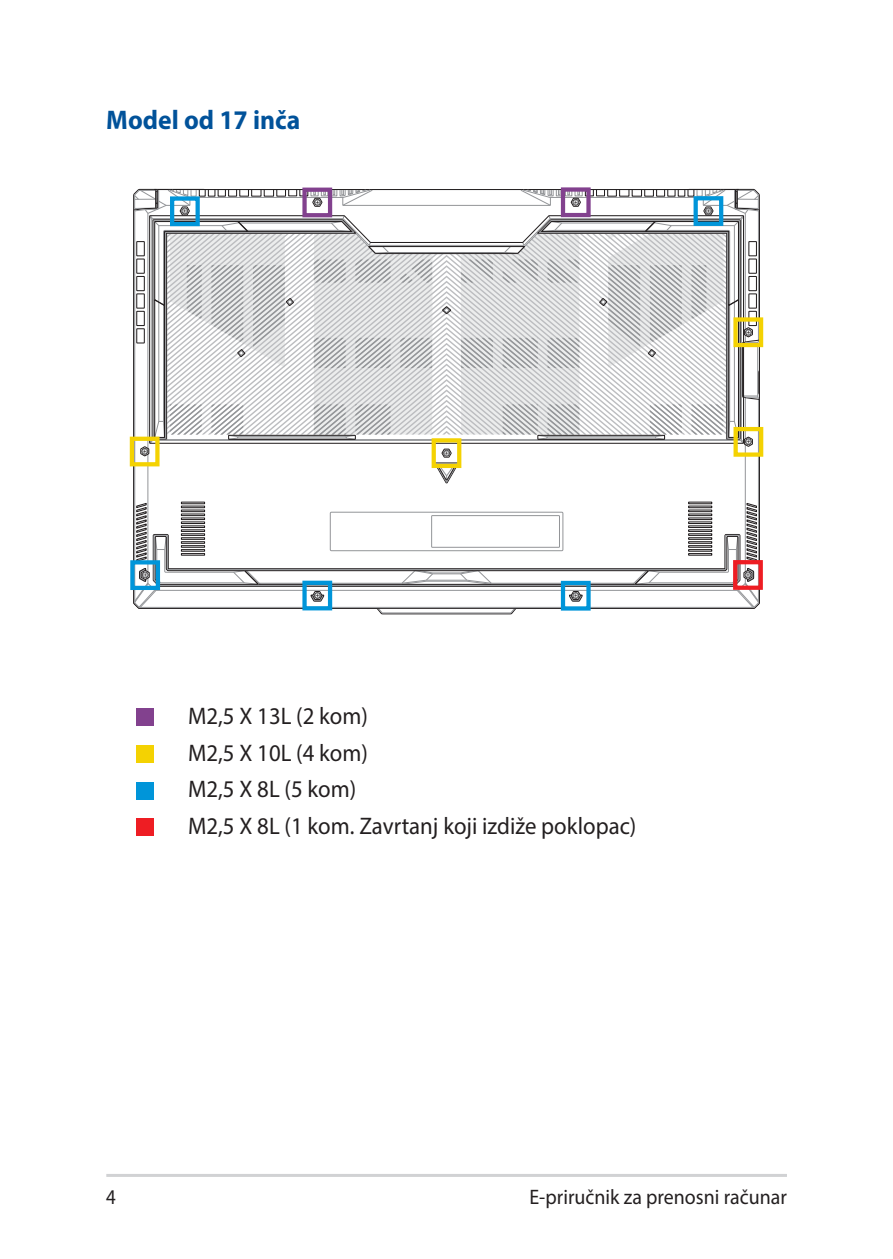
<style>
.page{position:relative;width:893px;height:1259px;background:#fff}
.page>*{position:absolute;margin:0;border:0;box-sizing:border-box;transform-origin:0 0}
.t1{font:700 27px "Myriad Pro";color:#01529a;scale:.95 1}
.t2{font:24px/36.6px "Myriad Pro";color:#231f20;scale:.95 1}
.t3{font:21px "Myriad Pro";color:#231f20;scale:.95 1}
.t4{font:21px "Myriad Pro";color:#231f20;scale:.9 1}
</style>
<div class="page">
<hr style="left:106px;top:1174px;width:681px;height:3px;background:#d1d2d4">
<div style="left:137px;top:709px;width:17px;height:17px;background:#82418e"></div>
<div style="left:137px;top:745px;width:17px;height:17px;background:#f4d202"></div>
<div style="left:137px;top:782px;width:17px;height:17px;background:#0095d9"></div>
<div style="left:137px;top:818px;width:17px;height:17px;background:#ee1d23"></div>
<svg style="left:134px;top:502px;width:625px;height:106px"></svg>
<div style="left:330px;top:512px;width:233px;height:39px;border:1px solid #939598"></div>
<div style="left:431px;top:515px;width:129px;height:32px;border:1px solid #939598"></div>
<svg style="left:132px;top:188px;width:629px;height:296px"></svg>
<div style="left:733px;top:560px;width:30px;height:30px;border:4px solid #ee1d23"></div>
<div style="left:302px;top:188px;width:30px;height:29px;border:4px solid #82418e"></div>
<div style="left:561px;top:187px;width:30px;height:30px;border:4px solid #82418e"></div>
<div style="left:130px;top:437px;width:30px;height:29px;border:4px solid #f4d202"></div>
<div style="left:432px;top:438px;width:29px;height:30px;border:4px solid #f4d202"></div>
<div style="left:733px;top:317px;width:30px;height:30px;border:4px solid #f4d202"></div>
<div style="left:733px;top:427px;width:30px;height:30px;border:4px solid #f4d202"></div>
<div style="left:130px;top:560px;width:30px;height:30px;border:4px solid #0095d9"></div>
<div style="left:170px;top:196px;width:30px;height:30px;border:4px solid #0095d9"></div>
<div style="left:693px;top:196px;width:30px;height:30px;border:4px solid #0095d9"></div>
<div style="left:561px;top:581px;width:30px;height:29px;border:4px solid #0095d9"></div>
<div style="left:302px;top:580px;width:30px;height:30px;border:4px solid #0095d9"></div>
<p class="t1" style="left:106px;top:102px;width:206px">Model od 17 inča</p>
<p class="t2" style="left:188px;top:697px;width:473px">M2,5 X 13L (2 kom)<br>M2,5 X 10L (4 kom)<br>M2,5 X 8L (5 kom)<br>M2,5 X 8L (1 kom. Zavrtanj koji izdiže poklopac)</p>
<p class="t4" style="left:106px;top:1184px;width:12px">4</p>
<p class="t3" style="left:529px;top:1184px;width:273px">E-priručnik za prenosni računar</p>
</div>
